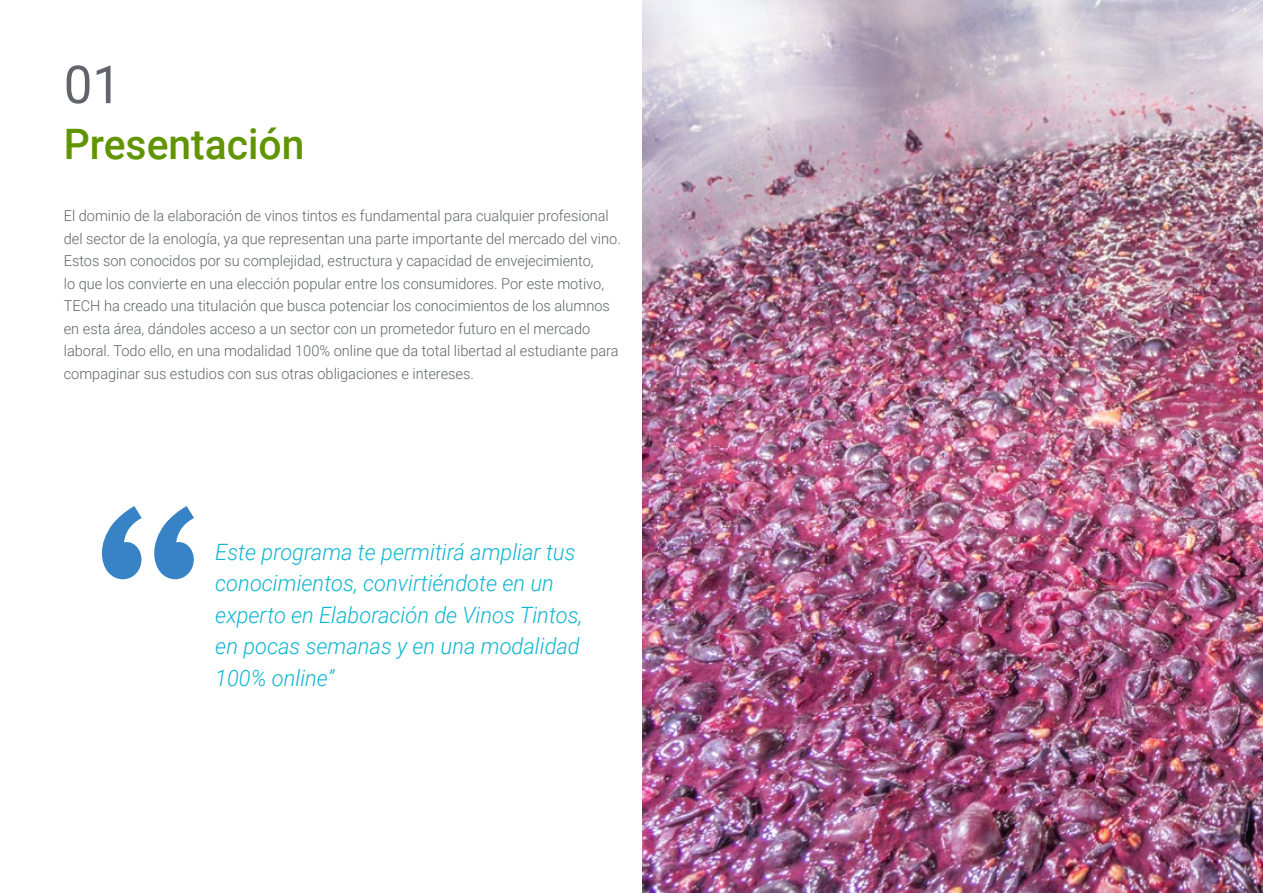
<style>
.page{position:relative;width:1263px;height:893px;background:#fff}
.page>*{position:absolute;margin:0;border:0;box-sizing:border-box;transform-origin:0 0}
.t1{font:52.5px "Roboto";color:#61646a}
.t2{font:500 42px "Roboto";color:#609400}
.t3{font:italic 300 22.5px/31.5px "Roboto";color:#0fb6cf}
.t4{font:300 15px/22.5px "Roboto";color:#61646a}
</style>
<div class="page">
<svg style="left:102px;top:506px;width:92px;height:73px"></svg>
<img style="left:642px;top:0;width:621px;height:893px">
<h1 class="t1" style="left:64px;top:48px;width:59px">01</h1>
<h2 class="t2" style="left:64px;top:115px;width:242px">Presentación</h2>
<p class="t4" style="left:64px;top:204px;width:558px">El dominio de la elaboración de vinos tintos es fundamental para cualquier profesional del sector de la enología, ya que representan una parte importante del mercado del vino.<br>Estos son conocidos por su complejidad, estructura y capacidad de envejecimiento,<br>lo que los convierte en una elección popular entre los consumidores. Por este motivo, TECH ha creado una titulación que busca potenciar los conocimientos de los alumnos en esta área, dándoles acceso a un sector con un prometedor futuro en el mercado laboral. Todo ello, en una modalidad 100% online que da total libertad al estudiante para compaginar sus estudios con sus otras obligaciones e intereses.</p>
<h3 class="t3" style="left:215px;top:535px;width:369px">Este programa te permitirá ampliar tus conocimientos, convirtiéndote en un experto en Elaboración de Vinos Tintos, en pocas semanas y en una modalidad<br>100% online”</h3>
</div>
